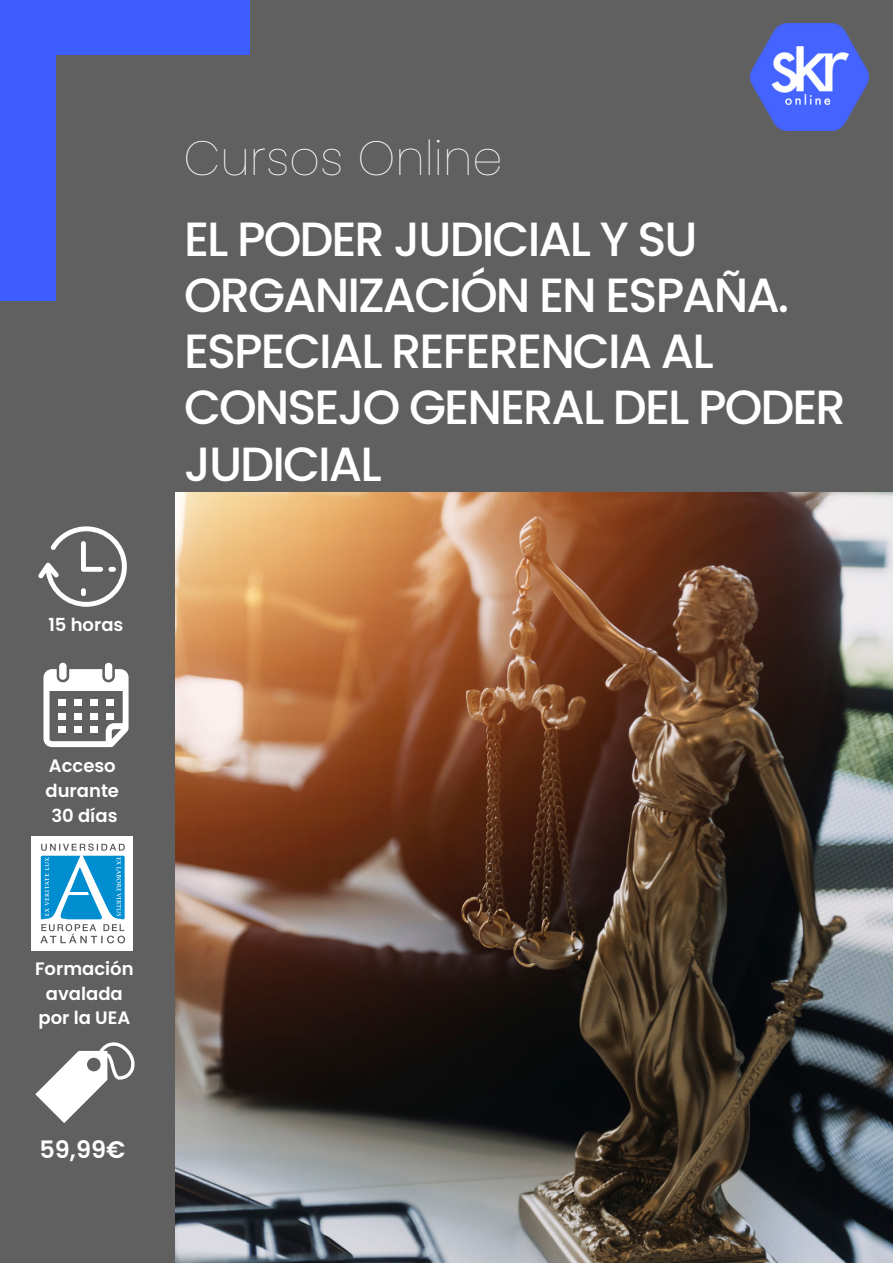
<style>
.page{position:relative;width:893px;height:1264px;background:#fff}
.page>*{position:absolute;margin:0;border:0;box-sizing:border-box;transform-origin:0 0}
.t1{font:500 48px/56.2px "Poppins";letter-spacing:-.04em;color:#fff}
.t2{font:100 48px "Poppins";color:#fff}
.t3{font:600 24px "Poppins";color:#fff}
.t4{font:600 18px/24.8px "Poppins";color:#fff}
</style>
<div class="page">
<div style="left:0;top:0;width:892px;height:1262px;background:#606060"></div>
<img style="left:175px;top:492px;width:717px;height:770px">
<img style="left:750px;top:24px;width:118px;height:107px">
<svg style="left:43px;top:669px;width:86px;height:78px"></svg>
<div style="left:59px;top:662px;width:8px;height:17px;background:#fff;border-radius:4px"></div>
<div style="left:105px;top:662px;width:7px;height:17px;background:#fff;border-radius:4px"></div>
<div style="left:59px;top:699px;width:7px;height:7px;background:#fff"></div>
<div style="left:75px;top:699px;width:7px;height:7px;background:#fff"></div>
<div style="left:91px;top:699px;width:7px;height:7px;background:#fff"></div>
<div style="left:106px;top:699px;width:7px;height:7px;background:#fff"></div>
<div style="left:59px;top:712px;width:7px;height:7px;background:#fff"></div>
<div style="left:75px;top:712px;width:7px;height:7px;background:#fff"></div>
<div style="left:91px;top:712px;width:7px;height:7px;background:#fff"></div>
<div style="left:106px;top:712px;width:7px;height:7px;background:#fff"></div>
<div style="left:59px;top:726px;width:7px;height:7px;background:#fff"></div>
<div style="left:75px;top:726px;width:7px;height:7px;background:#fff"></div>
<div style="left:91px;top:726px;width:7px;height:7px;background:#fff"></div>
<svg style="left:38px;top:526px;width:89px;height:80px"></svg>
<svg style="left:35px;top:1042px;width:100px;height:81px"></svg>
<img style="left:31px;top:836px;width:102px;height:114px">
<div style="left:0;top:0;width:249px;height:55px;background:#3d5dff"></div>
<div style="left:0;top:51px;width:55px;height:249px;background:#3d5dff"></div>
<p class="t4" style="left:48px;top:612px;width:76px">15 horas</p>
<p class="t4" style="left:46px;top:753px;width:75px">Acceso durante</p>
<p class="t4" style="left:51px;top:803px;width:68px">30 días</p>
<p class="t2" style="left:183px;top:125px;width:320px">Cursos Online</p>
<p class="t1" style="left:184px;top:211px;width:663px">EL PODER JUDICIAL Y SU<br>ORGANIZACIÓN EN ESPAÑA.<br>ESPECIAL REFERENCIA AL<br>CONSEJO GENERAL DEL PODER<br>JUDICIAL</p>
<p class="t4" style="left:35px;top:956px;width:100px;text-align:center">Formación avalada por la UEA</p>
<p class="t3" style="left:39px;top:1132px;width:87px">59,99€</p>
</div>
